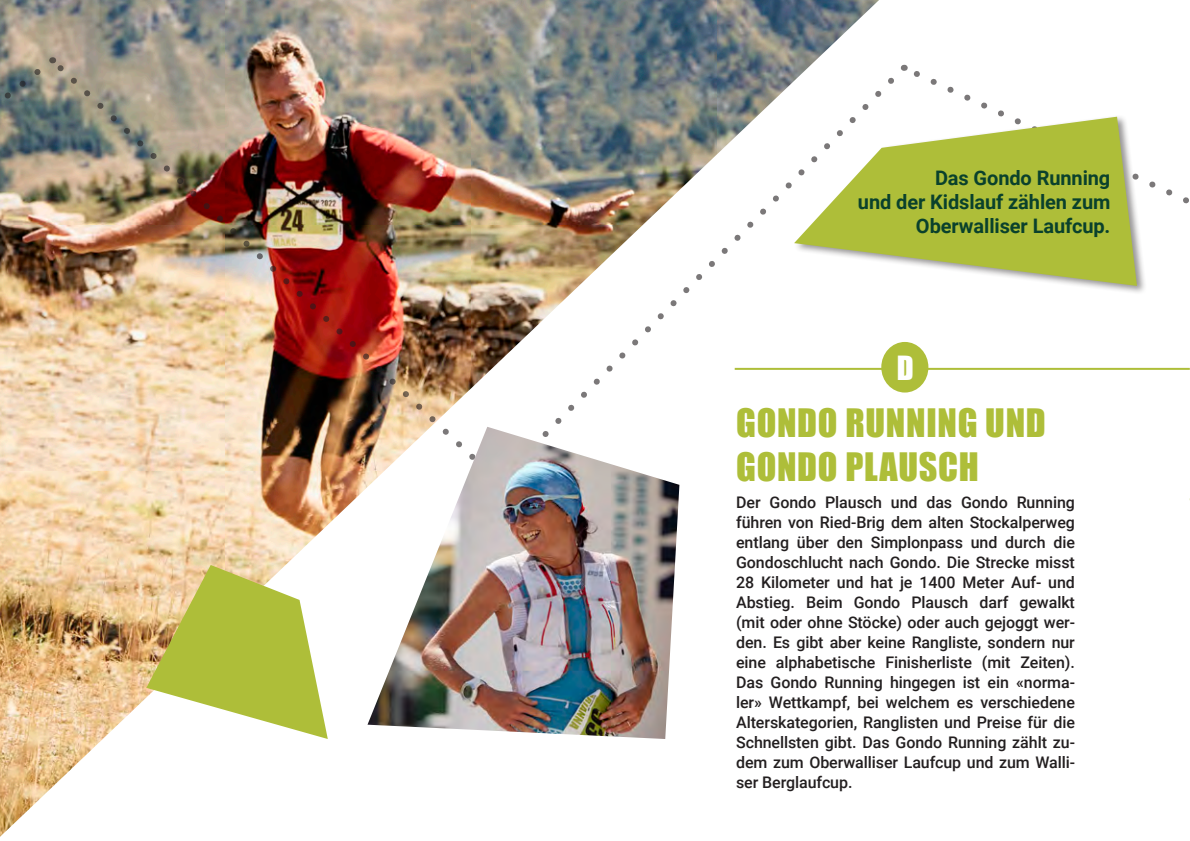
<style>
.page{position:relative;width:1190px;height:841px;background:#fff}
.page>*{position:absolute;margin:0;border:0;box-sizing:border-box;transform-origin:0 0}
.t1{font:36px/43.2px "Impact";letter-spacing:.02em;color:#aebe39}
.t2{font:30.6px "Impact";color:#fff}
.t3{font:700 20px/24px "Roboto";letter-spacing:-.005em;color:#0a412c;text-align:right}
.t4{font:500 16px/20px "Roboto";letter-spacing:-.005em;color:#231f20;text-align:justify}
</style>
<div class="page">
<img style="left:0;top:0;width:879px;height:837px">
<div style="left:881px;top:342px;width:47px;height:50px;background:#aebe39;border-radius:50%"></div>
<hr style="left:915px;top:368px;width:274px;height:2px;background:#aebe39">
<svg style="left:904px;top:64px;width:285px;height:140px"></svg>
<img style="left:496px;top:72px;width:403px;height:412px">
<img style="left:50px;top:58px;width:444px;height:420px">
<svg style="left:0;top:63px;width:46px;height:105px;background:#727a74"></svg>
<svg style="left:146px;top:565px;width:182px;height:174px"></svg>
<img style="left:367px;top:427px;width:312px;height:312px">
<div style="left:793px;top:114px;width:354px;height:181px;background:#231f20;opacity:.48"></div>
<svg style="left:794px;top:117px;width:343px;height:169px;fill:#aebe39"></svg>
<p class="t3" style="left:858px;top:165px;width:254px">Das Gondo Running<br>und der Kidslauf zählen zum<br>Oberwalliser Laufcup.</p>
<h2 class="t2" style="left:896px;top:344px;width:18px">D</h2>
<h1 class="t1" style="left:736px;top:401px;width:311px">GONDO RUNNING UND<br>GONDO PLAUSCH</h1>
<p class="t4" style="left:736px;top:492px;width:340px">Der Gondo Plausch und das Gondo Running führen von Ried-Brig dem alten Stockalperweg entlang über den Simplonpass und durch die Gondoschlucht nach Gondo. Die Strecke misst 28 Kilometer und hat je 1400 Meter Auf- und Abstieg. Beim Gondo Plausch darf gewalkt (mit oder ohne Stöcke) oder auch gejoggt wer&shy;den. Es gibt aber keine Rangliste, sondern nur eine alphabetische Finisherliste (mit Zeiten).<br>Das Gondo Running hingegen ist ein «norma&shy;ler» Wettkampf, bei welchem es verschiedene Alterskategorien, Ranglisten und Preise für die Schnellsten gibt. Das Gondo Running zählt zu&shy;dem zum Oberwalliser Laufcup und zum Walli&shy;ser Berglaufcup.</p>
</div>
